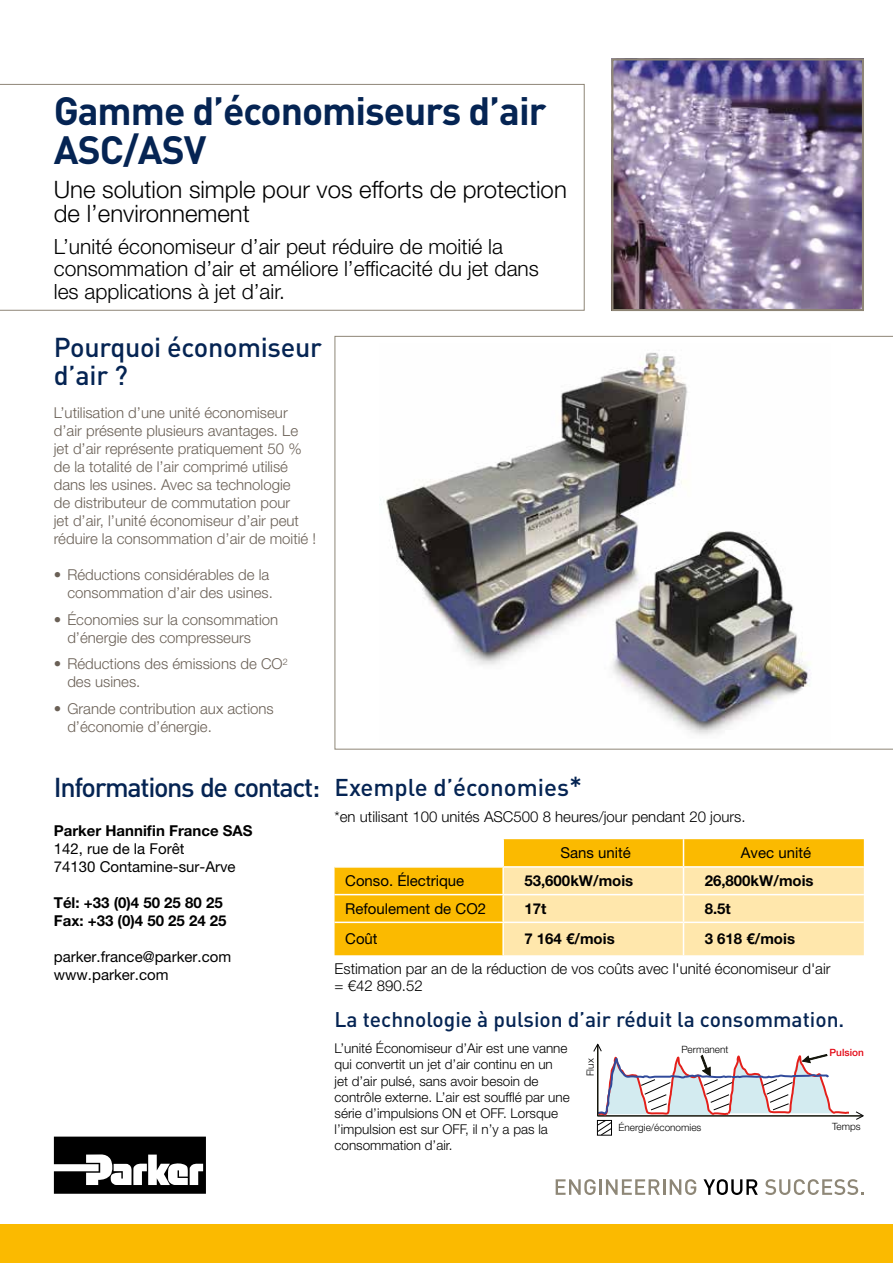
<style>
.page{position:relative;width:893px;height:1263px;background:#fff}
.page>*{position:absolute;margin:0;border:0;box-sizing:border-box;transform-origin:0 0}
.t1{font:700 39px/39px "DINOT";letter-spacing:-.025em;color:#052453}
.t2{font:500 27px "DINOT";letter-spacing:-.04em;color:#052453}
.t3{font:500 27px/28.5px "DINOT";letter-spacing:-.01em;color:#052453}
.t4{font:300 24px/24px "Helvetica Neue LT Std";color:#000}
.t5{font:300 21px/22.5px "Helvetica Neue LT Std";color:#000}
.t6{font:500 21px "DINOT";color:#052453}
.t7{font:300 15px/18px "Helvetica Neue LT Std";color:#6a6056}
.t8{font:15px/18px "Helvetica Neue LT Std";color:#000}
.t9{font:300 15px/16.5px "Helvetica Neue LT Std";color:#000}
.t10{font:700 15px/18px "Helvetica Neue LT Std";color:#000}
.t11{font:300 13.5px/16.2px "Helvetica Neue LT Std";color:#000}
.t12{font:300 10.05px "Helvetica Neue LT Std";color:#000}
.t13{font:500 10.05px "Helvetica Neue LT Std";color:#e30613}
.s1{font-family:"DIN";font-size:24px}
</style>
<div class="page">
<img style="left:614px;top:62px;width:247px;height:246px">
<div style="left:611px;top:59px;width:253px;height:252px;border:1px solid #8e8575"></div>
<svg style="left:335px;top:336px;width:558px;height:413px"></svg>
<div style="left:0;top:1225px;width:893px;height:38px;background:#fbba00"></div>
<svg style="left:0;top:84px;width:585px;height:227px"></svg>
<svg style="left:54px;top:1136px;width:152px;height:58px"></svg>
<svg style="left:556px;top:1179px;width:40px;height:16px"></svg>
<hr style="left:599px;top:1179px;width:3px;height:16px;background:#8e8777">
<svg style="left:606px;top:1179px;width:90px;height:16px"></svg>
<svg style="left:703px;top:1179px;width:55px;height:16px"></svg>
<svg style="left:765px;top:1179px;width:99px;height:16px"></svg>
<div style="left:335px;top:868px;width:167px;height:87px;background:#fbba00"></div>
<hr style="left:335px;top:894px;width:168px;height:1px;background:#fff">
<svg style="left:503px;top:839px;width:361px;height:116px;background:#fedd86"></svg>
<hr style="left:335px;top:921px;width:168px;height:2px;background:#fff">
<hr style="left:503px;top:921px;width:180px;height:2px;background:#fff">
<hr style="left:502px;top:923px;width:2px;height:32px;background:#fff">
<hr style="left:683px;top:921px;width:181px;height:2px;background:#fff">
<hr style="left:683px;top:923px;width:1px;height:32px;background:#fff">
<svg style="left:593px;top:1043px;width:271px;height:93px"></svg>
<h1 class="t1" style="left:54px;top:90px;width:494px">Gamme d’économiseurs d’air<br>ASC/ASV</h1>
<h3 class="t4" style="left:54px;top:177px;width:514px">Une solution simple pour vos efforts de protection de l’environnement</h3>
<h3 class="t5" style="left:54px;top:235px;width:487px">L’unité économiseur d’air peut réduire de moitié la consommation d’air et améliore l’efficacité du jet dans les applications à jet d’air.</h3>
<h2 class="t3" style="left:54px;top:331px;width:270px">Pourquoi économiseur d’air ?</h2>
<p class="t7" style="left:54px;top:403px;width:264px">L’utilisation d’une unité économiseur d’air présente plusieurs avantages. Le jet d’air représente pratiquement 50 % de la totalité de l’air comprimé utilisé dans les usines. Avec sa technologie<br>de distributeur de commutation pour<br>jet d’air, l’unité économiseur d’air peut réduire la consommation d’air de moitié !</p>
<p class="t7" style="left:54px;top:565px;width:221px;text-align:right">• Réductions considérables de la consommation d’air des usines.</p>
<p class="t7" style="left:67px;top:610px;width:212px;text-indent:-14px">• Économies sur la consommation d’énergie des compresseurs</p>
<p class="t7" style="left:67px;top:654px;width:222px;text-indent:-14px">• Réductions des émissions de CO<sup>2 </sup>des usines.</p>
<p class="t7" style="left:67px;top:699px;width:208px;text-indent:-13px">• Grande contribution aux actions d’économie d’énergie.</p>
<h2 class="t2" style="left:54px;top:768px;width:530px">Informations de contact: <span class="s1">Exemple d’économies</span>*</h2>
<p class="t9" style="left:335px;top:808px;width:412px">*en utilisant 100 unités ASC500 8 heures/jour pendant 20 jours.</p>
<p class="t10" style="left:54px;top:822px;width:200px">Parker Hannifin France SAS</p>
<p class="t8" style="left:54px;top:840px;width:183px">142, rue de la Forêt<br>74130 Contamine-sur-Arve</p>
<p class="t10" style="left:54px;top:894px;width:174px">Tél: +33 (0)4 50 25 80 25<br>Fax: +33 (0)4 50 25 24 25</p>
<p class="t8" style="left:54px;top:948px;width:179px">parker.france@parker.com www.parker.com</p>
<p class="t8" style="left:560px;top:844px;width:72px">Sans unité</p>
<p class="t8" style="left:741px;top:844px;width:72px">Avec unité</p>
<p class="t8" style="left:345px;top:871px;width:121px">Conso. Électrique</p>
<p class="t10" style="left:524px;top:871px;width:110px">53,600kW/mois</p>
<p class="t10" style="left:705px;top:871px;width:110px">26,800kW/mois</p>
<p class="t8" style="left:345px;top:899px;width:142px">Refoulement de CO2</p>
<p class="t10" style="left:524px;top:899px;width:23px">17t</p>
<p class="t10" style="left:705px;top:899px;width:28px">8.5t</p>
<p class="t8" style="left:345px;top:930px;width:34px">Coût</p>
<p class="t10" style="left:524px;top:929px;width:92px">7 164 €/mois</p>
<p class="t10" style="left:705px;top:929px;width:92px">3 618 €/mois</p>
<p class="t9" style="left:335px;top:960px;width:497px">Estimation par an de la réduction de vos coûts avec l'unité économiseur d'air = €42 890.52</p>
<h3 class="t6" style="left:335px;top:1005px;width:511px">La technologie à pulsion d’air réduit la consommation.</h3>
<p class="t11" style="left:335px;top:1040px;width:237px">L’unité Économiseur d’Air est une vanne qui convertit un jet d’air continu en un<br>jet d’air pulsé, sans avoir besoin de contrôle externe. L’air est soufflé par une série d’impulsions ON et OFF. Lorsque l’impulsion est sur OFF, il n’y a pas la consommation d’air.</p>
<p class="t12" style="left:681px;top:1043px;width:49px">Permanent</p>
<p class="t13" style="left:830px;top:1047px;width:36px">Pulsion</p>
<p class="t12" style="left:584px;top:1076px;width:19px;rotate:-90deg">Flux</p>
<p class="t12" style="left:619px;top:1121px;width:84px">Énergie/économies</p>
<p class="t12" style="left:832px;top:1120px;width:30px">Temps</p>
</div>
